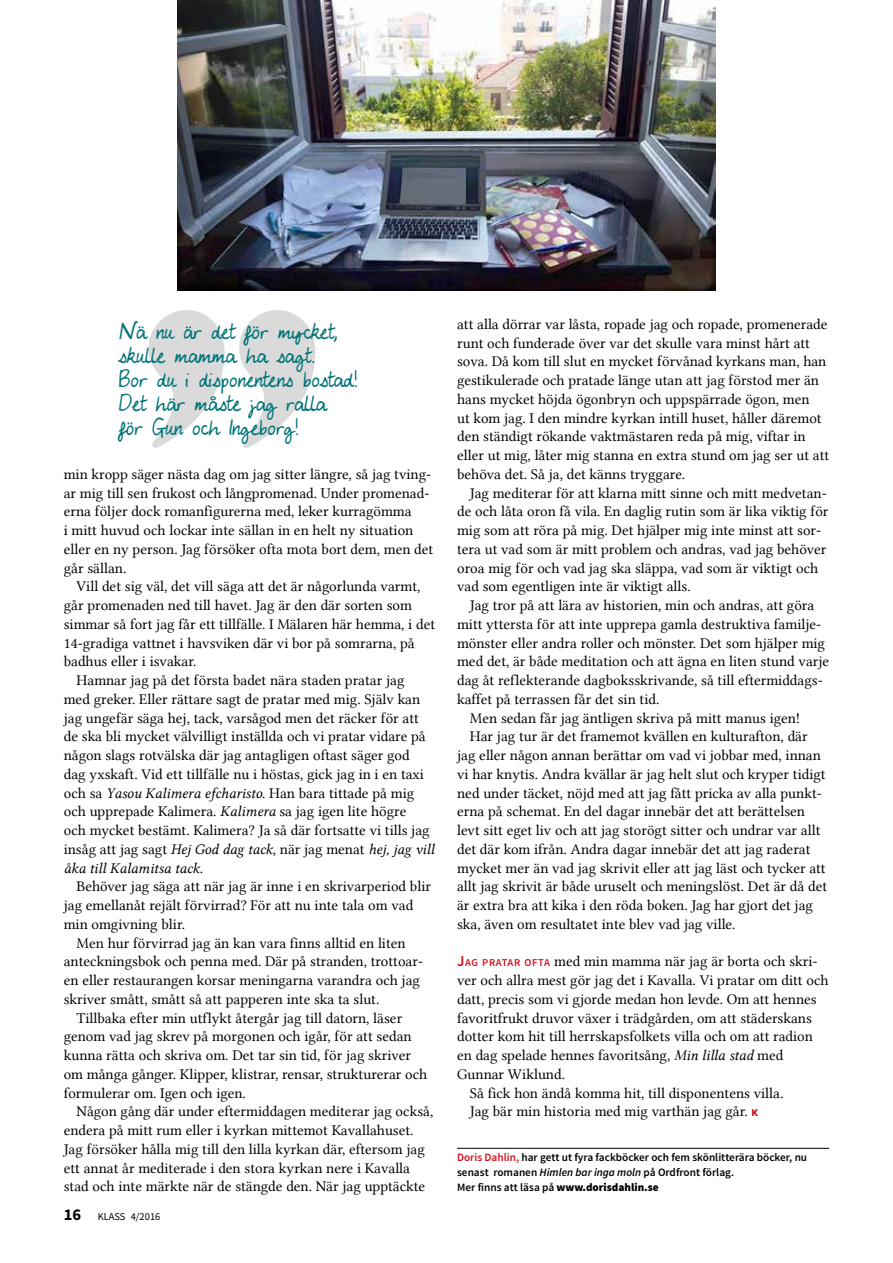
<style>
.page{position:relative;width:893px;height:1263px;background:#fff}
.page>*{position:absolute;margin:0;border:0;box-sizing:border-box;transform-origin:0 0}
.t1{font:19.5px/24px "My Lucky Penny";color:#007478}
.t2{font:15px/18.8px "Lin Libertine";color:#000}
.t3{font:15px "Lin Libertine I";color:#000}
.t4{font:600 11.25px/15px "Source Sans Pro";color:#000}
.t5{font:10.5px "Source Sans Pro";color:#000}
.s1{font-family:"Lin Libertine I"}
.s2{font-weight:700;font-size:16.5px}
.s3{font-family:"Source Sans Pro";font-weight:600;color:#d1111c}
.s4{font-family:"Source Sans Pro";font-weight:600;font-size:10.5px;color:#d1111c}
.s5{font-family:"COCOGOOSE";font-size:9px;color:#d1111c}
.s6{color:#d1111c}
.s7{font-style:italic}
.s8{font-weight:900}
</style>
<div class="page">
<svg style="left:149px;top:310px;width:166px;height:138px"></svg>
<img style="left:178px;top:0;width:537px;height:291px">
<hr style="left:457px;top:1148px;width:372px;height:1px;background:#000">
<h1 class="t1" style="left:119px;top:319px;width:241px">Nä nu är det för mycket, skulle mamma ha sagt.<br>Bor du i disponentens bostad!<br>Det här måste jag ralla<br>för Gun och Ingeborg!</h1>
<p class="t2" style="left:64px;top:465px;width:371px">min kropp säger nästa dag om jag sitter längre, så jag tving&shy;ar mig till sen frukost och långpromenad. Under promenad&shy;erna följer dock romanfigurerna med, leker kurragömma<br>i mitt huvud och lockar inte sällan in en helt ny situation eller en ny person. Jag försöker ofta mota bort dem, men det går sällan.</p>
<p class="t2" style="left:77px;top:577px;width:345px">Vill det sig väl, det vill säga att det är någorlunda varmt,</p>
<p class="t2" style="left:64px;top:596px;width:350px">går promenaden ned till havet. Jag är den där sorten som</p>
<p class="t2" style="left:64px;top:615px;width:373px">simmar så fort jag får ett tillfälle. I Mälaren här hemma, i det</p>
<p class="t2" style="left:64px;top:633px;width:352px">14-gradiga vattnet i havsviken där vi bor på somrarna, på</p>
<p class="t2" style="left:64px;top:652px;width:134px">badhus eller i isvakar.</p>
<p class="t2" style="left:77px;top:671px;width:329px">Hamnar jag på det första badet nära staden pratar jag</p>
<p class="t2" style="left:64px;top:690px;width:358px">med greker. Eller rättare sagt de pratar med mig. Själv kan</p>
<p class="t2" style="left:64px;top:708px;width:357px">jag ungefär säga hej, tack, varsågod men det räcker för att</p>
<p class="t2" style="left:64px;top:727px;width:363px">de ska bli mycket välvilligt inställda och vi pratar vidare på</p>
<p class="t2" style="left:64px;top:746px;width:347px">någon slags rotvälska där jag antagligen oftast säger god</p>
<p class="t2" style="left:64px;top:765px;width:362px">dag yxskaft. Vid ett tillfälle nu i höstas, gick jag in i en taxi</p>
<p class="t2" style="left:64px;top:783px;width:352px">och sa <span class="s1">Yasou Kalimera efcharisto</span>. Han bara tittade på mig</p>
<p class="t2" style="left:64px;top:802px;width:344px">och upprepade Kalimera. <span class="s1">Kalimera</span> sa jag igen lite högre</p>
<p class="t2" style="left:64px;top:821px;width:367px">och mycket bestämt. Kalimera? Ja så där fortsatte vi tills jag</p>
<p class="t2" style="left:64px;top:840px;width:372px">insåg att jag sagt <span class="s1">Hej God dag tack</span>, när jag menat <span class="s1">hej, jag vill</span></p>
<p class="t3" style="left:64px;top:859px;width:141px">åka till Kalamitsa tack.</p>
<p class="t2" style="left:77px;top:877px;width:356px">Behöver jag säga att när jag är inne i en skrivarperiod blir</p>
<p class="t2" style="left:64px;top:896px;width:351px">jag emellanåt rejält förvirrad? För att nu inte tala om vad</p>
<p class="t2" style="left:64px;top:915px;width:123px">min omgivning blir.</p>
<p class="t2" style="left:77px;top:933px;width:331px">Men hur förvirrad jag än kan vara finns alltid en liten</p>
<p class="t2" style="left:64px;top:952px;width:361px">anteckningsbok och penna med. Där på stranden, trottoar-</p>
<p class="t2" style="left:64px;top:971px;width:358px">en eller restaurangen korsar meningarna varandra och jag</p>
<p class="t2" style="left:64px;top:990px;width:317px">skriver smått, smått så att papperen inte ska ta slut.</p>
<p class="t2" style="left:77px;top:1008px;width:327px">Tillbaka efter min utflykt återgår jag till datorn, läser</p>
<p class="t2" style="left:64px;top:1027px;width:349px">genom vad jag skrev på morgonen och igår, för att sedan</p>
<p class="t2" style="left:64px;top:1046px;width:349px">kunna rätta och skriva om. Det tar sin tid, för jag skriver</p>
<p class="t2" style="left:64px;top:1065px;width:365px">om många gånger. Klipper, klistrar, rensar, strukturerar och</p>
<p class="t2" style="left:64px;top:1083px;width:184px">formulerar om. Igen och igen.</p>
<p class="t2" style="left:77px;top:1102px;width:358px">Någon gång där under eftermiddagen mediterar jag också,</p>
<p class="t2" style="left:64px;top:1121px;width:351px">endera på mitt rum eller i kyrkan mittemot Kavallahuset.</p>
<p class="t2" style="left:64px;top:1140px;width:363px">Jag försöker hålla mig till den lilla kyrkan där, eftersom jag</p>
<p class="t2" style="left:64px;top:1158px;width:348px">ett annat år mediterade i den stora kyrkan nere i Kavalla</p>
<p class="t2" style="left:64px;top:1177px;width:363px">stad och inte märkte när de stängde den. När jag upptäckte</p>
<p class="t5" style="left:64px;top:1210px;width:98px"><span class="s2">16</span> KLASS 4/2016</p>
<p class="t2" style="left:457px;top:315px;width:374px">att alla dörrar var låsta, ropade jag och ropade, promenerade runt och funderade över var det skulle vara minst hårt att sova. Då kom till slut en mycket förvånad kyrkans man, han gestikulerade och pratade länge utan att jag förstod mer än hans mycket höjda ögonbryn och uppspärrade ögon, men<br>ut kom jag. I den mindre kyrkan intill huset, håller däremot den ständigt rökande vaktmästaren reda på mig, viftar in eller ut mig, låter mig stanna en extra stund om jag ser ut att behöva det. Så ja, det känns tryggare.</p>
<p class="t2" style="left:457px;top:483px;width:373px;text-indent:13px">Jag mediterar för att klarna mitt sinne och mitt medvetan&shy;de och låta oron få vila. En daglig rutin som är lika viktig för mig som att röra på mig. Det hjälper mig inte minst att sor&shy;tera ut vad som är mitt problem och andras, vad jag behöver oroa mig för och vad jag ska släppa, vad som är viktigt och vad som egentligen inte är viktigt alls.</p>
<p class="t2" style="left:470px;top:596px;width:346px">Jag tror på att lära av historien, min och andras, att göra</p>
<p class="t2" style="left:457px;top:615px;width:366px">mitt yttersta för att inte upprepa gamla destruktiva familje-</p>
<p class="t2" style="left:457px;top:633px;width:369px">mönster eller andra roller och mönster. Det som hjälper mig</p>
<p class="t2" style="left:457px;top:652px;width:374px">med det, är både meditation och att ägna en liten stund varje</p>
<p class="t2" style="left:457px;top:671px;width:367px">dag åt reflekterande dagboksskrivande, så till eftermiddags-</p>
<p class="t2" style="left:457px;top:690px;width:204px">kaffet på terrassen får det sin tid.</p>
<p class="t2" style="left:470px;top:708px;width:332px">Men sedan får jag äntligen skriva på mitt manus igen!</p>
<p class="t2" style="left:470px;top:727px;width:339px">Har jag tur är det framemot kvällen en kulturafton, där</p>
<p class="t2" style="left:457px;top:746px;width:365px">jag eller någon annan berättar om vad vi jobbar med, innan</p>
<p class="t2" style="left:457px;top:765px;width:370px">vi har knytis. Andra kvällar är jag helt slut och kryper tidigt</p>
<p class="t2" style="left:457px;top:783px;width:366px">ned under täcket, nöjd med att jag fått pricka av alla punkt-</p>
<p class="t2" style="left:457px;top:802px;width:349px">erna på schemat. En del dagar innebär det att berättelsen</p>
<p class="t2" style="left:457px;top:821px;width:365px">levt sitt eget liv och att jag storögt sitter och undrar var allt</p>
<p class="t2" style="left:457px;top:840px;width:355px">det där kom ifrån. Andra dagar innebär det att jag raderat</p>
<p class="t2" style="left:457px;top:858px;width:370px">mycket mer än vad jag skrivit eller att jag läst och tycker att</p>
<p class="t2" style="left:457px;top:877px;width:371px">allt jag skrivit är både uruselt och meningslöst. Det är då det</p>
<p class="t2" style="left:457px;top:896px;width:357px">är extra bra att kika i den röda boken. Jag har gjort det jag</p>
<p class="t2" style="left:457px;top:915px;width:280px">ska, även om resultatet inte blev vad jag ville.</p>
<p class="t2" style="left:457px;top:952px;width:362px"><span class="s3">J</span><span class="s4">AG PRATAR OFTA</span> med min mamma när jag är borta och skri-</p>
<p class="t2" style="left:457px;top:971px;width:373px">ver och allra mest gör jag det i Kavalla. Vi pratar om ditt och</p>
<p class="t2" style="left:457px;top:990px;width:361px">datt, precis som vi gjorde medan hon levde. Om att hennes</p>
<p class="t2" style="left:457px;top:1008px;width:356px">favoritfrukt druvor växer i trädgården, om att städerskans</p>
<p class="t2" style="left:457px;top:1027px;width:357px">dotter kom hit till herrskapsfolkets villa och om att radion</p>
<p class="t2" style="left:457px;top:1046px;width:328px">en dag spelade hennes favoritsång, <span class="s1">Min lilla stad</span> med</p>
<p class="t2" style="left:457px;top:1065px;width:109px">Gunnar Wiklund.</p>
<p class="t2" style="left:470px;top:1083px;width:315px">Så fick hon ändå komma hit, till disponentens villa.</p>
<p class="t2" style="left:470px;top:1102px;width:290px">Jag bär min historia med mig varthän jag går. <span class="s5">K</span></p>
<p class="t4" style="left:457px;top:1150px;width:352px"><span class="s6">Doris Dahlin,</span> har gett ut fyra fackböcker och fem skönlitterära böcker, nu senast romanen <span class="s7">Himlen bar inga moln</span> på Ordfront förlag.<br>Mer finns att läsa på <span class="s8">www.dorisdahlin.se</span></p>
</div>
